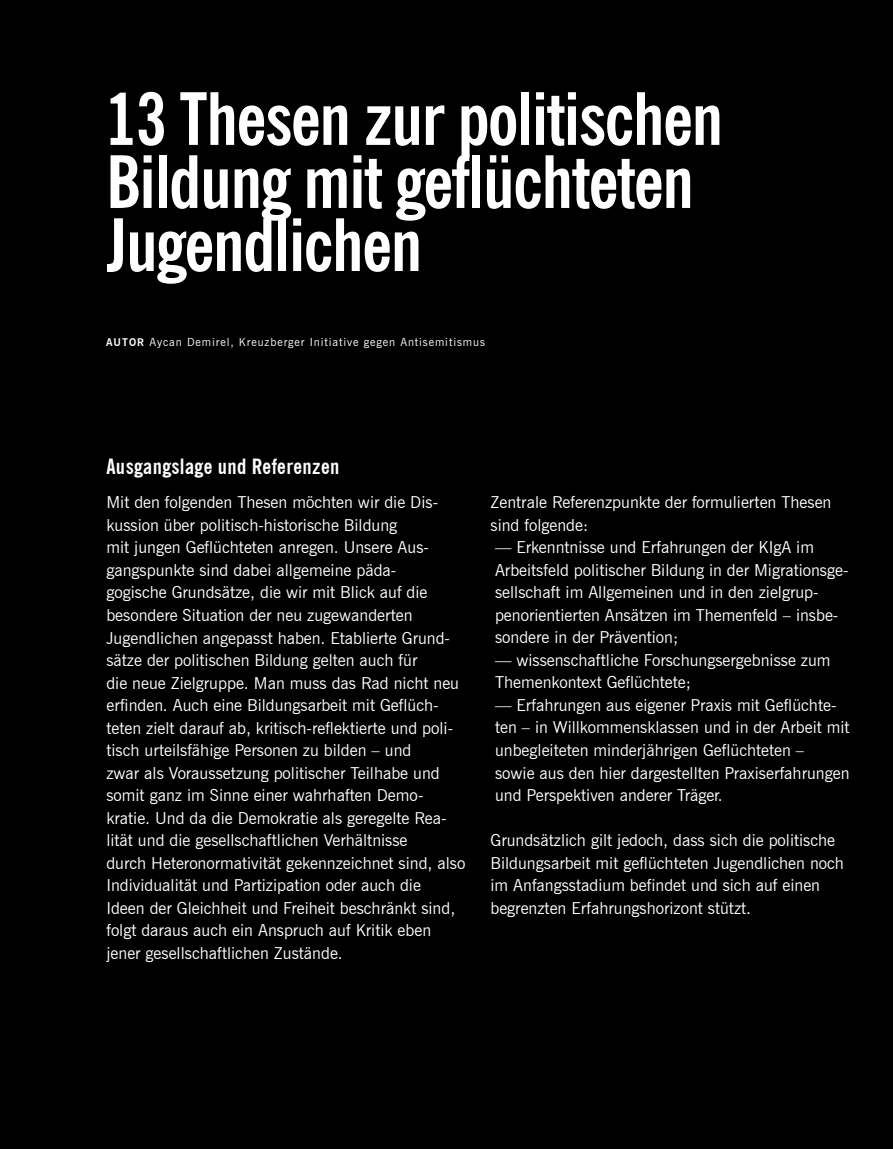
<style>
.page{position:relative;width:893px;height:1149px;background:#fff}
.page>*{position:absolute;margin:0;border:0;box-sizing:border-box;transform-origin:0 0}
.t1{font:700 condensed 72px/63px "News Gothic BT";letter-spacing:-.02em;color:#fff}
.t2{font:700 condensed 21px "News Gothic BT";letter-spacing:.02em;color:#fff}
.t3{font:16.5px/22.5px "News Gothic BT";color:#fff}
.t4{font:11.25px "News Gothic BT";letter-spacing:.08em;color:#fff}
.s1{font-weight:700;font-size:10.5px}
</style>
<div class="page">
<div style="left:0;top:0;width:893px;height:1148px;background:#000"></div>
<h1 class="t1" style="left:106px;top:87px;width:619px">13 Thesen zur politischen<br>Bildung mit geflüchteten<br>Jugendlichen</h1>
<p class="t4" style="left:106px;top:335px;width:380px"><span class="s1">AUTOR</span> Aycan Demirel, Kreuzberger Initiative gegen Antisemitismus</p>
<p class="t2" style="left:106px;top:454px;width:235px">Ausgangslage und Referenzen</p>
<p class="t3" style="left:106px;top:491px;width:360px">Mit den folgenden Thesen möchten wir die Dis&shy;kussion über politisch-historische Bildung<br>mit jungen Geflüchteten anregen. Unsere Aus&shy;gangspunkte sind dabei allgemeine päda-<br>gogische Grundsätze, die wir mit Blick auf die besondere Situation der neu zugewanderten Jugendlichen angepasst haben. Etablierte Grund&shy;sätze der politischen Bildung gelten auch für<br>die neue Zielgruppe. Man muss das Rad nicht neu erfinden. Auch eine Bildungsarbeit mit Geflüch&shy;teten zielt darauf ab, kritisch-reflektierte und poli&shy;tisch urteilsfähige Personen zu bilden – und<br>zwar als Voraussetzung politischer Teilhabe und somit ganz im Sinne einer wahrhaften Demo&shy;kratie. Und da die Demokratie als geregelte Rea&shy;lität und die gesellschaftlichen Verhältnisse<br>durch Heteronormativität gekennzeichnet sind, also Individualität und Partizipation oder auch die<br>Ideen der Gleichheit und Freiheit beschränkt sind, folgt daraus auch ein Anspruch auf Kritik eben jener gesellschaftlichen Zustände.</p>
<p class="t3" style="left:490px;top:491px;width:361px">Zentrale Referenzpunkte der formulierten Thesen sind folgende:<br>—— Erkenntnisse und Erfahrungen der KIgA im Arbeitsfeld politischer Bildung in der Migrationsge&shy;sellschaft im Allgemeinen und in den zielgrup&shy;penorientierten Ansätzen im Themenfeld – insbe&shy;sondere in der Prävention;<br>—— wissenschaftliche Forschungsergebnisse zum Themenkontext Geflüchtete;<br>—— Erfahrungen aus eigener Praxis mit Geflüchte&shy;ten – in Willkommensklassen und in der Arbeit mit unbegleiteten minderjährigen Geflüchteten –<br>sowie aus den hier dargestellten Praxiserfahrungen und Perspektiven anderer Träger.</p>
<p class="t3" style="left:490px;top:828px;width:355px">Grundsätzlich gilt jedoch, dass sich die politische Bildungsarbeit mit geflüchteten Jugendlichen noch im Anfangsstadium befindet und sich auf einen begrenzten Erfahrungshorizont stützt.</p>
</div>
